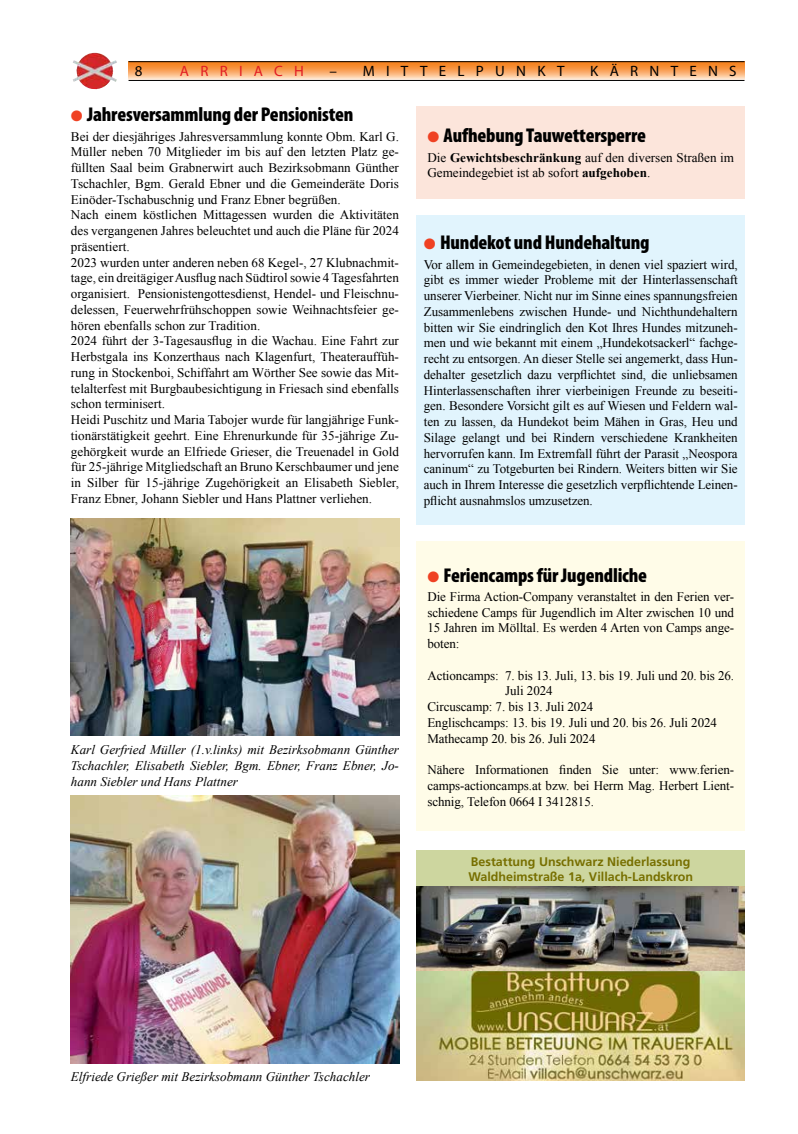
<style>
.page{position:relative;width:798px;height:1134px;background:#fff}
.page>*{position:absolute;margin:0;border:0;box-sizing:border-box;transform-origin:0 0}
.t1{font:900 condensed 20px "Myriad Pro";letter-spacing:-.01em;color:#000}
.t2{font:15px "Myriad Pro";letter-spacing:.75em;color:#000}
.t3{font:15px "Myriad Pro";letter-spacing:.75em;color:#e11b22}
.t4{font:13.12px/15.8px "Times New Roman";color:#000;text-align:justify}
.t5{font:italic 13.12px/15.8px "Times New Roman";color:#000;text-align:justify}
.t6{font:700 12.5px/15px "Frutiger";color:#776f00}
.s1{color:#ef4123}
.s2{font-weight:700}
</style>
<div class="page">
<svg style="left:128px;top:62px;width:616px;height:18px"></svg>
<hr style="left:128px;top:61px;width:616px;height:1px;background:#000">
<img style="left:73px;top:53px;width:44px;height:36px">
<hr style="left:128px;top:80px;width:616px;height:1px;background:#000">
<img style="left:416px;top:971px;width:328px;height:110px">
<div style="left:416px;top:850px;width:328px;height:41px;background:#cdd69f"></div>
<img style="left:416px;top:886px;width:328px;height:85px">
<img style="left:71px;top:519px;width:328px;height:217px">
<img style="left:71px;top:795px;width:328px;height:269px">
<div style="left:416px;top:106px;width:328px;height:92px;background:#fce5db"></div>
<div style="left:416px;top:215px;width:328px;height:309px;background:#e1f4fd"></div>
<div style="left:416px;top:541px;width:328px;height:290px;background:#fffce8"></div>
<p class="t2" style="left:135px;top:61px;width:9px">8</p>
<p class="t3" style="left:180px;top:61px;width:125px">ARRIACH</p>
<p class="t2" style="left:329px;top:61px;width:236px">– MITTELPUNKT</p>
<p class="t2" style="left:590px;top:61px;width:148px">KÄRNTENS</p>
<h1 class="t1" style="left:71px;top:102px;width:284px"><span class="s1">●</span> Jahresversammlung der Pensionisten</h1>
<p class="t4" style="left:71px;top:128px;width:329px;text-align:left">Bei der diesjähriges Jahresversammlung konnte Obm. Karl G.<br>Müller neben 70 Mitglieder im bis auf den letzten Platz ge&shy;füllten Saal beim Grabnerwirt auch Bezirksobmann Günther Tschachler, Bgm. Gerald Ebner und die Gemeinderäte Doris Einöder-Tschabuschnig und Franz Ebner begrüßen.<br>Nach einem köstlichen Mittagessen wurden die Aktivitäten des vergangenen Jahres beleuchtet und auch die Pläne für 2024 präsentiert.<br>2023 wurden unter anderen neben 68 Kegel-, 27 Klubnachmit&shy;tage, ein dreitägiger Ausflug nach Südtirol sowie 4 Tagesfahrten organisiert. Pensionistengottesdienst, Hendel- und Fleischnu&shy;delessen, Feuerwehrfrühschoppen sowie Weihnachtsfeier ge&shy;hören ebenfalls schon zur Tradition.<br>2024 führt der 3-Tagesausflug in die Wachau. Eine Fahrt zur Herbstgala ins Konzerthaus nach Klagenfurt, Theaterauffüh&shy;rung in Stockenboi, Schiffahrt am Wörther See sowie das Mit&shy;telalterfest mit Burgbaubesichtigung in Friesach sind ebenfalls schon terminisert.<br>Heidi Puschitz und Maria Tabojer wurde für langjährige Funk&shy;tionärstätigkeit geehrt. Eine Ehrenurkunde für 35-jährige Zu&shy;gehörgkeit wurde an Elfriede Grieser, die Treuenadel in Gold für 25-jährige Mitgliedschaft an Bruno Kerschbaumer und jene in Silber für 15-jährige Zugehörigkeit an Elisabeth Siebler, Franz Ebner, Johann Siebler und Hans Plattner verliehen.</p>
<p class="t5" style="left:71px;top:742px;width:329px">Karl Gerfried Müller (1.v.links) mit Bezirksobmann Günther Tschachler, Elisabeth Siebler, Bgm. Ebner, Franz Ebner, Jo&shy;hann Siebler und Hans Plattner</p>
<h1 class="t1" style="left:427px;top:123px;width:220px"><span class="s1">●</span> Aufhebung Tauwettersperre</h1>
<p class="t4" style="left:427px;top:149px;width:308px">Die <span class="s2">Gewichtsbeschränkung</span> auf den diversen Straßen im<br>Gemeindegebiet ist ab sofort <span class="s2">aufgehoben</span>.</p>
<h1 class="t1" style="left:423px;top:230px;width:227px"><span class="s1">●</span> Hundekot und Hundehaltung</h1>
<p class="t4" style="left:423px;top:256px;width:315px">Vor allem in Gemeindegebieten, in denen viel spaziert wird, gibt es immer wieder Probleme mit der Hinterlassenschaft unserer Vierbeiner. Nicht nur im Sinne eines spannungsfreien Zusammenlebens zwischen Hunde- und Nichthundehaltern bitten wir Sie eindringlich den Kot Ihres Hundes mitzuneh&shy;men und wie bekannt mit einem „Hundekotsackerl“ fachge&shy;recht zu entsorgen. An dieser Stelle sei angemerkt, dass Hun&shy;dehalter gesetzlich dazu verpflichtet sind, die unliebsamen Hinterlassenschaften ihrer vierbeinigen Freunde zu beseiti&shy;gen. Besondere Vorsicht gilt es auf Wiesen und Feldern wal&shy;ten zu lassen, da Hundekot beim Mähen in Gras, Heu und Silage gelangt und bei Rindern verschiedene Krankheiten hervorrufen kann. Im Extremfall führt der Parasit „Neospora caninum“ zu Totgeburten bei Rindern. Weiters bitten wir Sie auch in Ihrem Interesse die gesetzlich verpflichtende Leinen&shy;pflicht ausnahmslos umzusetzen.</p>
<h1 class="t1" style="left:427px;top:562px;width:221px"><span class="s1">●</span> Feriencamps für Jugendliche</h1>
<p class="t4" style="left:427px;top:588px;width:308px">Die Firma Action-Company veranstaltet in den Ferien ver&shy;schiedene Camps für Jugendlich im Alter zwischen 10 und 15 Jahren im Mölltal. Es werden 4 Arten von Camps ange&shy;boten:</p>
<p class="t4" style="left:427px;top:667px;width:308px">Actioncamps: 7. bis 13. Juli, 13. bis 19. Juli und 20. bis 26.</p>
<p class="t4" style="left:505px;top:683px;width:49px">Juli 2024</p>
<p class="t4" style="left:427px;top:699px;width:167px">Circuscamp: 7. bis 13. Juli 2024</p>
<p class="t4" style="left:427px;top:714px;width:291px">Englischcamps: 13. bis 19. Juli und 20. bis 26. Juli 2024</p>
<p class="t4" style="left:427px;top:730px;width:170px">Mathecamp 20. bis 26. Juli 2024</p>
<p class="t4" style="left:427px;top:762px;width:308px">Nähere Informationen finden Sie unter: www.ferien&shy;camps-actioncamps.at bzw. bei Herrn Mag. Herbert Lient&shy;schnig, Telefon 0664 I 3412815.</p>
<p class="t6" style="left:468px;top:854px;width:226px">Bestattung Unschwarz Niederlassung<br>Waldheimstraße 1a, Villach-Landskron</p>
<p class="t5" style="left:71px;top:1068px;width:300px">Elfriede Grießer mit Bezirksobmann Günther Tschachler</p>
</div>
